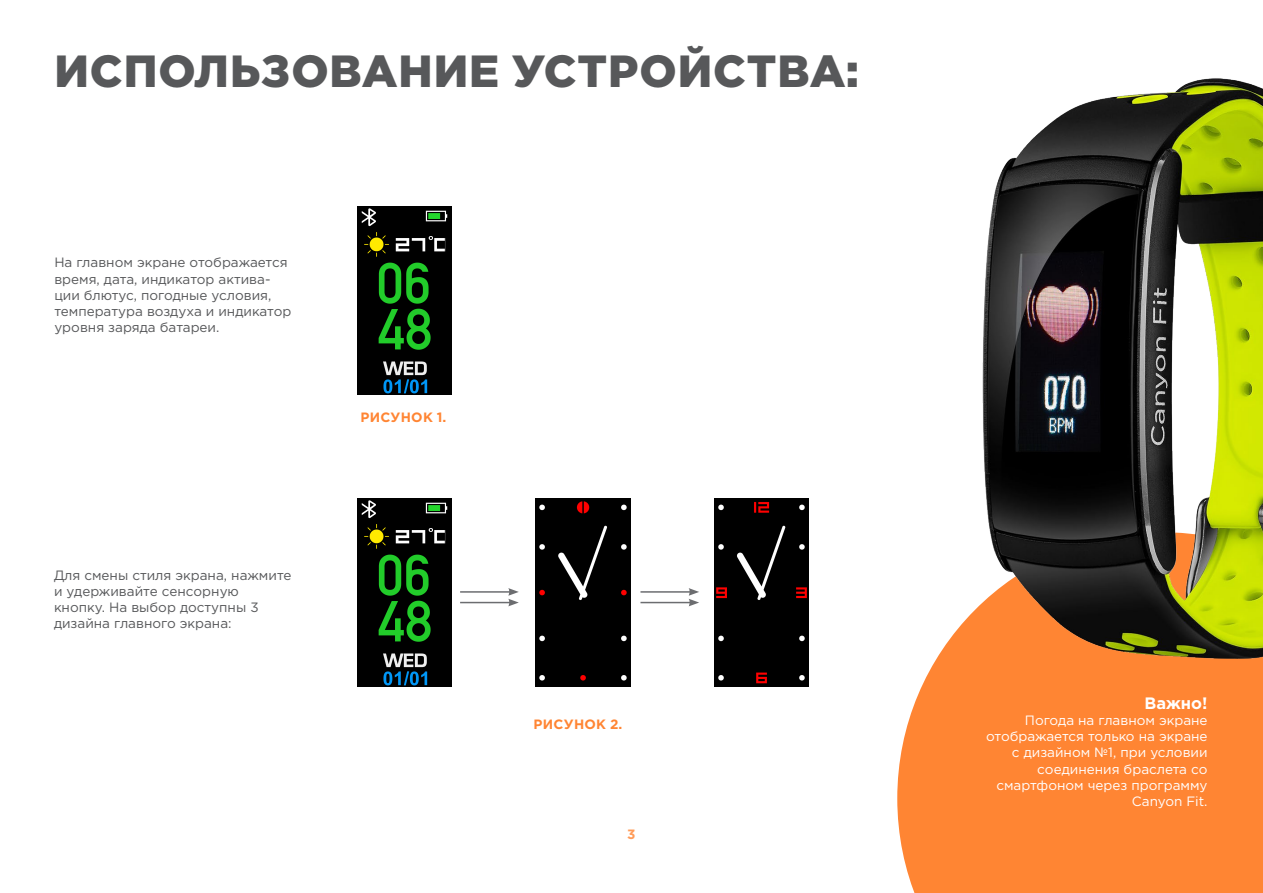
<style>
.page{position:relative;width:1263px;height:893px;background:#fff}
.page>*{position:absolute;margin:0;border:0;box-sizing:border-box;transform-origin:0 0}
.t1{font:900 45px "Gotham Pro";letter-spacing:.02em;color:#57585a}
.t2{font:700 16.5px "Gotham Pro";color:#fff}
.t3{font:13.5px/16.2px "Gotham Pro";color:#57585a}
.t4{font:13.5px/16.2px "Gotham Pro";color:#fff;text-align:right}
.t5{font:700 13.5px "Gotham Pro";letter-spacing:.02em;color:#ff8533}
.t6{font:700 13.5px "Gotham Pro";color:#ff9c59}
</style>
<div class="page">
<div style="left:897px;top:630px;width:366px;height:263px;background:#ff8533"></div>
<img style="left:957px;top:78px;width:306px;height:605px">
<img style="left:357px;top:206px;width:94px;height:189px">
<img style="left:357px;top:498px;width:94px;height:189px">
<div style="left:536px;top:498px;width:94px;height:189px;background:#000"></div>
<img style="left:714px;top:498px;width:95px;height:189px">
<hr style="left:460px;top:591px;width:51px;height:2px;background:#6c6d70">
<hr style="left:460px;top:602px;width:51px;height:1px;background:#6c6d70">
<svg style="left:508px;top:588px;width:11px;height:18px"></svg>
<hr style="left:640px;top:591px;width:51px;height:2px;background:#6c6d70">
<hr style="left:640px;top:602px;width:51px;height:1px;background:#6c6d70">
<svg style="left:689px;top:588px;width:10px;height:18px"></svg>
<h1 class="t1" style="left:54px;top:45px;width:806px">ИСПОЛЬЗОВАНИЕ УСТРОЙСТВА:</h1>
<p class="t3" style="left:54px;top:254px;width:239px">На главном экране отображается время, дата, индикатор актива&shy;ции блютус, погодные условия, температура воздуха и индикатор уровня заряда батареи.</p>
<p class="t3" style="left:54px;top:567px;width:239px">Для смены стиля экрана, нажмите и удерживайте сенсорную кнопку. На выбор доступны 3 дизайна главного экрана:</p>
<p class="t5" style="left:360px;top:409px;width:88px">РИСУНОК 1.</p>
<p class="t5" style="left:534px;top:716px;width:90px">РИСУНОК 2.</p>
<p class="t6" style="left:627px;top:826px;width:10px">3</p>
<p class="t2" style="left:1144px;top:693px;width:65px">Важно!</p>
<p class="t4" style="left:986px;top:712px;width:223px">Погода на главном экране отображается только на экране с дизайном №1, при условии соединения браслета со смартфоном через программу<br>Canyon Fit.</p>
</div>
